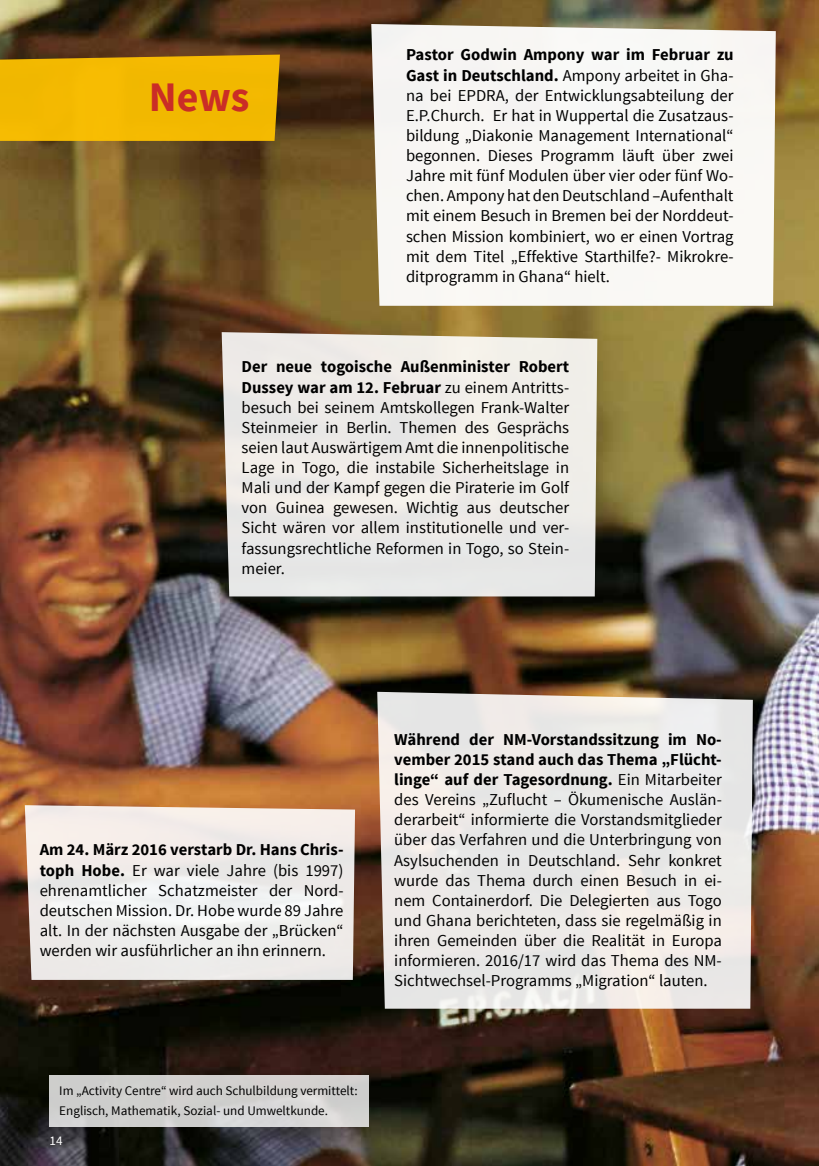
<style>
.page{position:relative;width:819px;height:1166px;background:#fff}
.page>*{position:absolute;margin:0;border:0;box-sizing:border-box;transform-origin:0 0}
.t1{font:700 42px "Source Sans Pro";color:#ca2d26}
.t2{font:16.62px/20.1px "Source Sans Pro";color:#000;text-align:justify}
.t3{font:13.12px/19.2px "Source Sans Pro";letter-spacing:-.005em;color:#000}
.t4{font:13.12px "Source Sans Pro";color:#fff}
.s1{font-weight:700}
</style>
<div class="page">
<img style="left:0;top:0;width:819px;height:1166px">
<div style="left:0;top:55px;width:280px;height:86px;background:#f3b800"></div>
<div style="left:371px;top:24px;width:404px;height:282px;background:#f8f7f4"></div>
<div style="left:49px;top:1075px;width:320px;height:52px;background:linear-gradient(to right,#cececd,#d6d5d4)"></div>
<svg style="left:377px;top:692px;width:375px;height:316px;background:#e8e5e3"></svg>
<div style="left:222px;top:332px;width:375px;height:264px;background:#edeae8"></div>
<svg style="left:25px;top:805px;width:330px;height:175px;fill:#eeecea"></svg>
<h1 class="t1" style="left:149px;top:70px;width:102px">News</h1>
<p class="t2" style="left:406px;top:45px;width:329px"><span class="s1">Pastor Godwin Ampony war im Februar zu Gast in Deutschland.</span> Ampony arbeitet in Gha&shy;na bei EPDRA, der Entwicklungsabteilung der E.P.Church. Er hat in Wuppertal die Zusatzaus&shy;bildung „Diakonie Management International“ begonnen. Dieses Programm läuft über zwei Jahre mit fünf Modulen über vier oder fünf Wo&shy;chen. Ampony hat den Deutschland –Aufenthalt mit einem Besuch in Bremen bei der Norddeut&shy;schen Mission kombiniert, wo er einen Vortrag mit dem Titel „Effektive Starthilfe?- Mikrokre&shy;ditprogramm in Ghana“ hielt.</p>
<p class="t2" style="left:241px;top:357px;width:329px"><span class="s1">Der neue togoische Außenminister Robert Dussey war am 12. Februar</span> zu einem Antritts&shy;besuch bei seinem Amtskollegen Frank-Walter Steinmeier in Berlin. Themen des Gesprächs seien laut Auswärtigem Amt die innenpolitische Lage in Togo, die instabile Sicherheitslage in Mali und der Kampf gegen die Piraterie im Golf von Guinea gewesen. Wichtig aus deutscher Sicht wären vor allem institutionelle und ver&shy;fassungsrechtliche Reformen in Togo, so Stein&shy;meier.</p>
<p class="t2" style="left:40px;top:840px;width:305px"><span class="s1">Am 24. März 2016 verstarb Dr. Hans Chris&shy;toph Hobe.</span> Er war viele Jahre (bis 1997) ehrenamtlicher Schatzmeister der Nord&shy;deutschen Mission. Dr. Hobe wurde 89 Jahre alt. In der nächsten Ausgabe der „Brücken“ werden wir ausführlicher an ihn erinnern.</p>
<p class="t2" style="left:394px;top:729px;width:329px"><span class="s1">Während der NM-Vorstandssitzung im No&shy;vember 2015 stand auch das Thema „Flücht&shy;linge“ auf der Tagesordnung.</span> Ein Mitarbeiter des Vereins „Zuflucht – Ökumenische Auslän&shy;derarbeit“ informierte die Vorstandsmitglieder über das Verfahren und die Unterbringung von Asylsuchenden in Deutschland. Sehr konkret wurde das Thema durch einen Besuch in ei&shy;nem Containerdorf. Die Delegierten aus Togo und Ghana berichteten, dass sie regelmäßig in ihren Gemeinden über die Realität in Europa informieren. 2016/17 wird das Thema des NM-Sichtwechsel-Programms „Migration“ lauten.</p>
<p class="t3" style="left:59px;top:1081px;width:300px">Im „Activity Centre“ wird auch Schulbildung vermittelt:<br>Englisch, Mathematik, Sozial- und Umweltkunde.</p>
<p class="t4" style="left:50px;top:1132px;width:15px">14</p>
</div>
